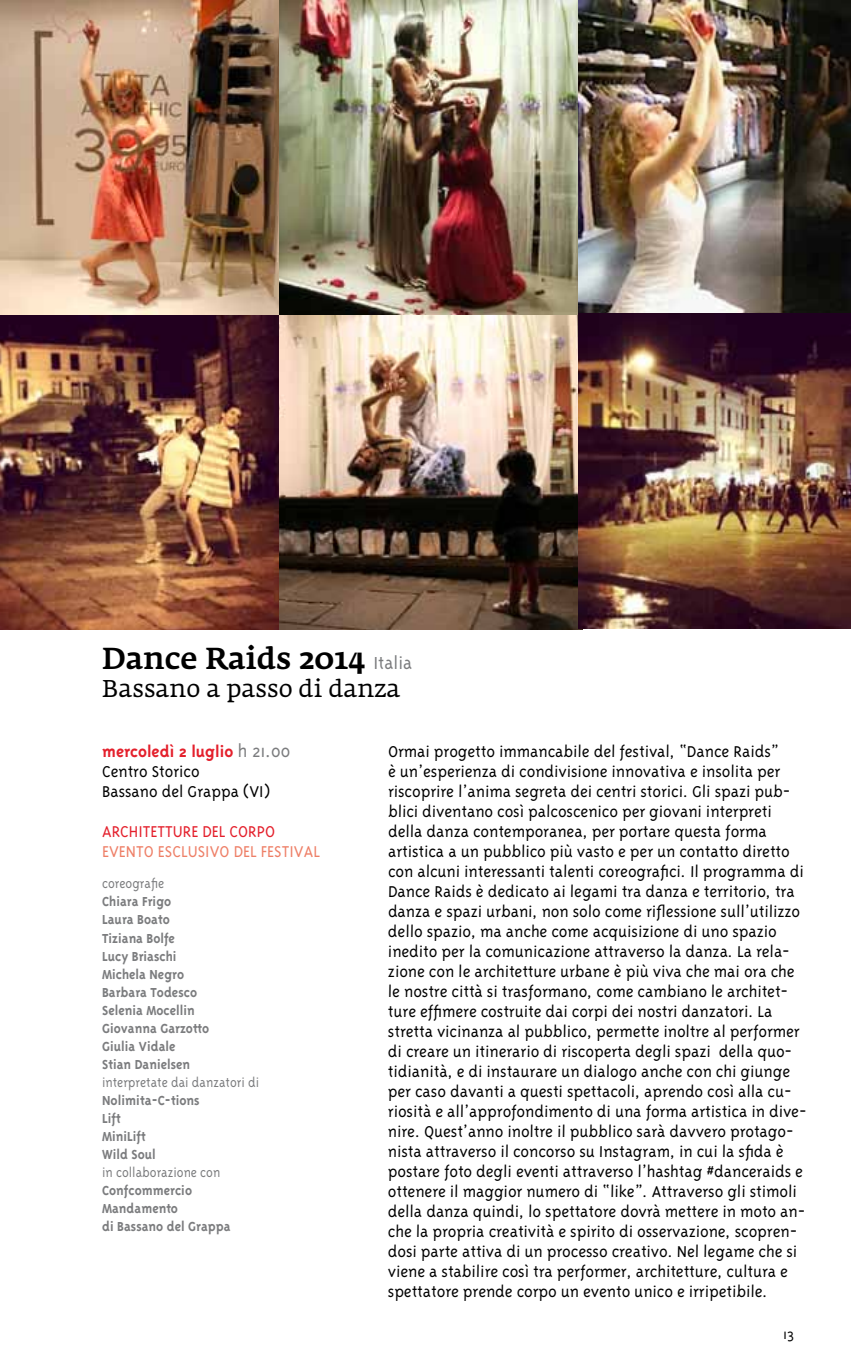
<style>
.page{position:relative;width:851px;height:1361px;background:#fff}
.page>*{position:absolute;margin:0;border:0;box-sizing:border-box;transform-origin:0 0}
.t1{font:500 30px "Fedra Serif A";color:#000}
.t2{font:24px "Fedra Serif A";color:#000}
.t3{font:300 18px/20px "Triplex";color:#000}
.t4{font:300 18px "Triplex";color:#ee7f67}
.t5{font:300 18px "Triplex";color:#e4202c}
.t6{font:300 16px "Triplex";color:#000}
.t7{font:700 15px/18px "Triplex";color:#7b7c7e;scale:.95 1}
.t8{font:300 15px "Triplex";color:#7b7c7e;scale:.95 1}
.t9{font:700 15px/18px "Triplex";color:#7b7c7e;scale:.96 1}
.s1{font-family:"Triplex";font-weight:300;font-size:20px;color:#7b7c7e}
.s2{font-weight:700;color:#e4202c}
.s3{font-size:20px;color:#7b7c7e}
</style>
<div class="page">
<img style="left:278px;top:315px;width:304px;height:315px">
<img style="left:0;top:315px;width:278px;height:315px">
<img style="left:278px;top:0;width:300px;height:315px">
<img style="left:578px;top:0;width:272px;height:313px">
<img style="left:578px;top:313px;width:272px;height:315px">
<img style="left:0;top:0;width:278px;height:315px">
<h1 class="t1" style="left:102px;top:641px;width:312px">Dance Raids 2014 <span class="s1">Italia</span></h1>
<h2 class="t2" style="left:102px;top:674px;width:300px">Bassano a passo di danza</h2>
<p class="t3" style="left:102px;top:741px;width:190px"><span class="s2">mercoledì 2 luglio</span> <span class="s3">h 21.0o<br></span>Centro Storico<br>Bassano del Grappa (VI)</p>
<p class="t5" style="left:102px;top:821px;width:174px">ARCHITETTURE DEL CORPO</p>
<p class="t4" style="left:102px;top:841px;width:219px">EVENTO ESCLUSIVO DEL FESTIVAL</p>
<p class="t8" style="left:102px;top:875px;width:67px">coreografie</p>
<p class="t7" style="left:102px;top:892px;width:114px">Chiara Frigo<br>Laura Boato<br>Tiziana Bolfe<br>Lucy Briaschi<br>Michela Negro<br>Barbara Todesco<br>Selenia Mocellin<br>Giovanna Garzotto<br>Giulia Vidale<br>Stian Danielsen</p>
<p class="t8" style="left:102px;top:1073px;width:167px">interpretate dai danzatori di</p>
<p class="t9" style="left:102px;top:1090px;width:103px">Nolimita-C-tions<br>Lift<br>MiniLift<br>Wild Soul</p>
<p class="t8" style="left:102px;top:1163px;width:126px">in collaborazione con</p>
<p class="t7" style="left:102px;top:1180px;width:137px">Confcommercio<br>Mandamento<br>di Bassano del Grappa</p>
<p class="t3" style="left:388px;top:741px;width:420px">Ormai progetto immancabile del festival, “Dance Raids”<br>è un’esperienza di condivisione innovativa e insolita per riscoprire l’anima segreta dei centri storici. Gli spazi pub&shy;blici diventano così palcoscenico per giovani interpreti della danza contemporanea, per portare questa forma artistica a un pubblico più vasto e per un contatto diretto con alcuni interessanti talenti coreografici. Il programma di Dance Raids è dedicato ai legami tra danza e territorio, tra danza e spazi urbani, non solo come riflessione sull’utilizzo dello spazio, ma anche come acquisizione di uno spazio inedito per la comunicazione attraverso la danza. La rela&shy;zione con le architetture urbane è più viva che mai ora che le nostre città si trasformano, come cambiano le architet&shy;ture effimere costruite dai corpi dei nostri danzatori. La stretta vicinanza al pubblico, permette inoltre al performer di creare un itinerario di riscoperta degli spazi della quo&shy;tidianità, e di instaurare un dialogo anche con chi giunge per caso davanti a questi spettacoli, aprendo così alla cu&shy;riosità e all’approfondimento di una forma artistica in dive&shy;nire. Quest’anno inoltre il pubblico sarà davvero protago&shy;nista attraverso il concorso su Instagram, in cui la sfida è postare foto degli eventi attraverso l’hashtag #danceraids e ottenere il maggior numero di “like”. Attraverso gli stimoli della danza quindi, lo spettatore dovrà mettere in moto an&shy;che la propria creatività e spirito di osservazione, scopren&shy;dosi parte attiva di un processo creativo. Nel legame che si viene a stabilire così tra performer, architetture, cultura e spettatore prende corpo un evento unico e irripetibile.</p>
<p class="t6" style="left:783px;top:1325px;width:13px">13</p>
</div>
